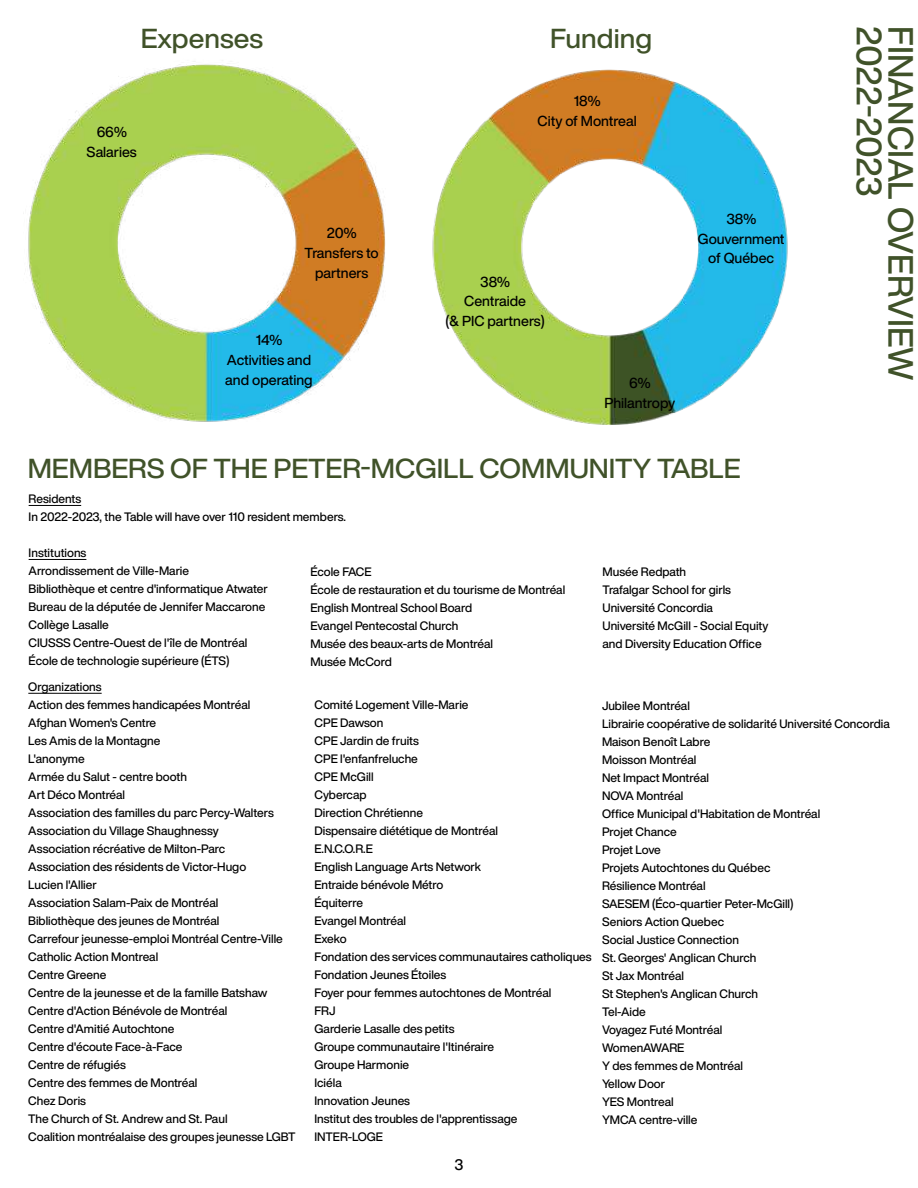
<style>
.page{position:relative;width:918px;height:1188px;background:#fff}
.page>*{position:absolute;margin:0;border:0;box-sizing:border-box;transform-origin:0 0}
.t1{font:500 34.5px "Helvetica Now Display";letter-spacing:-.015em;color:#405229}
.t2{font:500 27px "Helvetica Now Display";color:#405229;scale:1.05 1}
.t3{font:500 15px "Helvetica Now Display";color:#000}
.t4{font:500 14.25px/19.8px "Helvetica Now Display";color:#000;text-align:center}
.t5{font:500 12px/18px "Helvetica Now Display";color:#000}
</style>
<div class="page">
<img style="left:28px;top:61px;width:358px;height:361px">
<img style="left:432px;top:69px;width:356px;height:356px">
<hr style="left:29px;top:505px;width:52px;height:1px;background:#000">
<hr style="left:29px;top:559px;width:57px;height:1px;background:#000">
<hr style="left:28px;top:693px;width:74px;height:1px;background:#000">
<h2 class="t2" style="left:141px;top:20px;width:118px">Expenses</h2>
<h2 class="t2" style="left:550px;top:20px;width:99px">Funding</h2>
<p class="t4" style="left:87px;top:122px;width:52px">66%<br>Salaries</p>
<p class="t4" style="left:305px;top:223px;width:76px">20%<br>Transfers to partners</p>
<p class="t4" style="left:225px;top:330px;width:89px">14%<br>Activities and and operating</p>
<p class="t4" style="left:538px;top:91px;width:101px">18%<br>City of Montreal</p>
<p class="t4" style="left:446px;top:272px;width:101px">38%<br>Centraide<br>(&amp; PIC partners)</p>
<p class="t4" style="left:698px;top:209px;width:88px">38%<br>Gouvernment of Québec</p>
<p class="t4" style="left:604px;top:373px;width:72px">6%<br>Philantropy</p>
<h2 class="t2" style="left:28px;top:449px;width:680px">MEMBERS OF THE PETER-MCGILL COMMUNITY TABLE</h2>
<p class="t5" style="left:29px;top:489px;width:319px">Residents<br>In 2022-2023, the Table will have over 110 resident members.</p>
<p class="t5" style="left:29px;top:543px;width:241px">Institutions<br>Arrondissement de Ville-Marie<br>Bibliothèque et centre d'informatique Atwater Bureau de la députée de Jennifer Maccarone Collège Lasalle<br>CIUSSS Centre-Ouest de l'île de Montréal École de technologie supérieure (ÉTS)</p>
<p class="t5" style="left:310px;top:563px;width:256px">École FACE<br>École de restauration et du tourisme de Montréal<br>English Montreal School Board<br>Evangel Pentecostal Church<br>Musée des beaux-arts de Montréal<br>Musée McCord</p>
<p class="t5" style="left:603px;top:562px;width:167px">Musée Redpath<br>Trafalgar School for girls<br>Université Concordia<br>Université McGill - Social Equity and Diversity Education Office</p>
<h1 class="t1" style="left:893px;top:26px;width:172px;rotate:90deg">2022-2023</h1>
<h1 class="t1" style="left:924px;top:26px;width:356px;rotate:90deg">FINANCIAL OVERVIEW</h1>
<p class="t5" style="left:28px;top:677px;width:269px">Organizations<br>Action des femmes handicapées Montréal<br>Afghan Women's Centre<br>Les Amis de la Montagne<br>L'anonyme<br>Armée du Salut - centre booth<br>Art Déco Montréal<br>Association des familles du parc Percy-Walters<br>Association du Village Shaughnessy<br>Association récréative de Milton-Parc<br>Association des résidents de Victor-Hugo<br>Lucien l'Allier<br>Association Salam-Paix de Montréal<br>Bibliothèque des jeunes de Montréal<br>Carrefour jeunesse-emploi Montréal Centre-Ville<br>Catholic Action Montreal<br>Centre Greene<br>Centre de la jeunesse et de la famille Batshaw<br>Centre d'Action Bénévole de Montréal<br>Centre d'Amitié Autochtone<br>Centre d'écoute Face-à-Face<br>Centre de réfugiés<br>Centre des femmes de Montréal<br>Chez Doris<br>The Church of St. Andrew and St. Paul<br>Coalition montréalaise des groupes jeunesse LGBT</p>
<p class="t5" style="left:314px;top:696px;width:279px">Comité Logement Ville-Marie<br>CPE Dawson<br>CPE Jardin de fruits<br>CPE l'enfanfreluche<br>CPE McGill<br>Cybercap<br>Direction Chrétienne<br>Dispensaire diététique de Montréal<br>E.N.C.O.R.E<br>English Language Arts Network<br>Entraide bénévole Métro<br>Équiterre<br>Evangel Montréal<br>Exeko<br>Fondation des services communautaires catholiques<br>Fondation Jeunes Étoiles<br>Foyer pour femmes autochtones de Montréal<br>FRJ<br>Garderie Lasalle des petits<br>Groupe communautaire l'Itinéraire<br>Groupe Harmonie<br>Iciéla<br>Innovation Jeunes<br>Institut des troubles de l'apprentissage<br>INTER-LOGE</p>
<p class="t5" style="left:602px;top:697px;width:289px">Jubilee Montréal<br>Librairie coopérative de solidarité Université Concordia<br>Maison Benoît Labre<br>Moisson Montréal<br>Net Impact Montréal<br>NOVA Montréal<br>Office Municipal d'Habitation de Montréal<br>Projet Chance<br>Projet Love<br>Projets Autochtones du Québec<br>Résilience Montréal<br>SAESEM (Éco-quartier Peter-McGill)<br>Seniors Action Quebec<br>Social Justice Connection<br>St. Georges' Anglican Church<br>St Jax Montréal<br>St Stephen's Anglican Church<br>Tel-Aide<br>Voyagez Futé Montréal<br>WomenAWARE<br>Y des femmes de Montréal<br>Yellow Door<br>YES Montreal<br>YMCA centre-ville</p>
<p class="t3" style="left:455px;top:1154px;width:10px">3</p>
</div>
